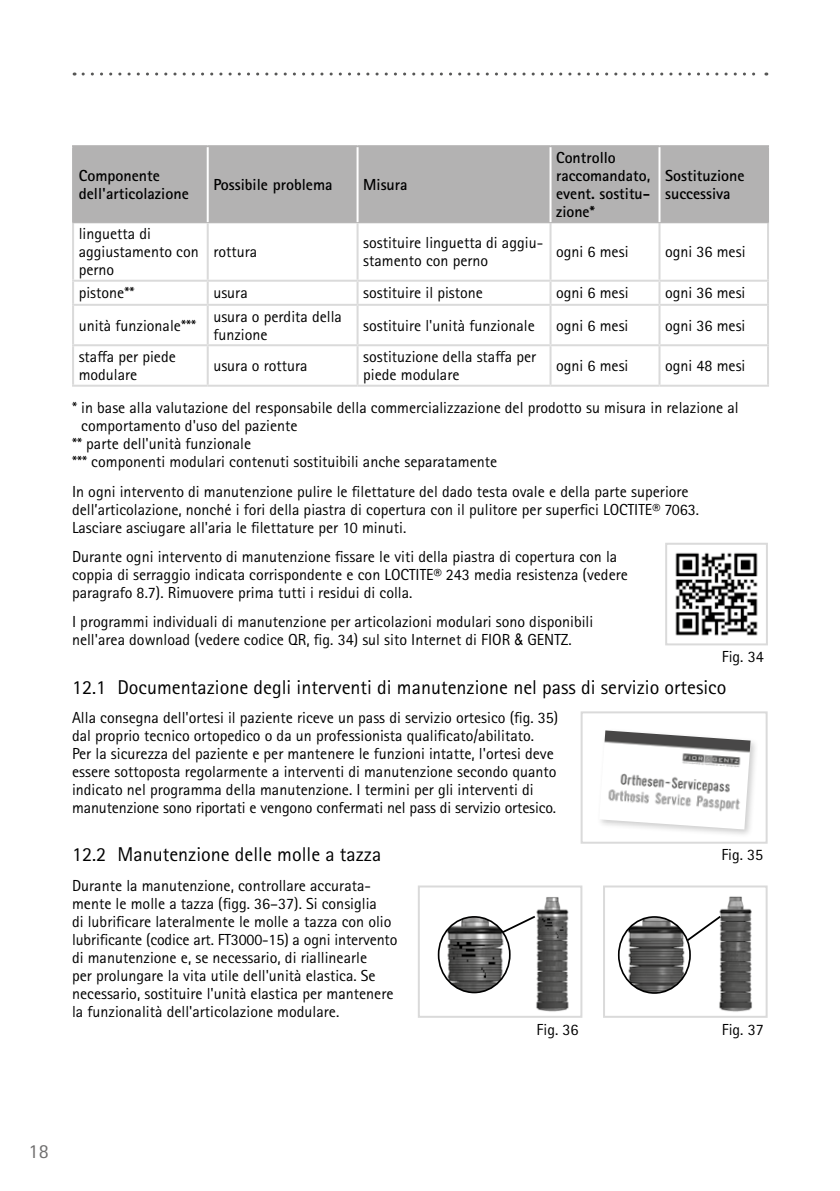
<style>
.page{position:relative;width:840px;height:1191px;background:#fff}
.page>*{position:absolute;margin:0;border:0;box-sizing:border-box;transform-origin:0 0}
.t1{font:20px "Rotis Sans Serif Pro";color:#000}
.t2{font:20px "Rotis Sans Serif Pro";color:#706f6f}
.t3{font:16px/18px "Rotis Sans Serif Pro";color:#000}
.t4{font:700 16px/18px "Rotis Sans Serif Pro";color:#000}
.s1{font-family:"Arial Narrow"}
</style>
<div class="page">
<svg style="left:83px;top:73px;width:683px;height:3px"></svg>
<div style="left:74px;top:147px;width:692px;height:75px;background:#b3b2b2"></div>
<hr style="left:72px;top:223px;width:2px;height:57px;background:#dadada">
<hr style="left:549px;top:223px;width:2px;height:57px;background:#dadada">
<hr style="left:658px;top:223px;width:2px;height:57px;background:#dadada">
<hr style="left:766px;top:223px;width:2px;height:57px;background:#dadada">
<hr style="left:72px;top:282px;width:2px;height:22px;background:#dadada">
<hr style="left:549px;top:282px;width:2px;height:22px;background:#dadada">
<hr style="left:658px;top:282px;width:2px;height:22px;background:#dadada">
<hr style="left:766px;top:282px;width:2px;height:22px;background:#dadada">
<hr style="left:72px;top:306px;width:2px;height:38px;background:#dadada">
<hr style="left:549px;top:306px;width:2px;height:38px;background:#dadada">
<hr style="left:658px;top:306px;width:2px;height:38px;background:#dadada">
<hr style="left:766px;top:306px;width:2px;height:38px;background:#dadada">
<hr style="left:72px;top:346px;width:2px;height:39px;background:#dadada">
<hr style="left:549px;top:346px;width:2px;height:39px;background:#dadada">
<hr style="left:658px;top:346px;width:2px;height:39px;background:#dadada">
<hr style="left:766px;top:346px;width:2px;height:39px;background:#dadada">
<hr style="left:72px;top:145px;width:135px;height:2px;background:#b3b2b2">
<hr style="left:72px;top:147px;width:2px;height:75px;background:#b3b2b2">
<hr style="left:207px;top:145px;width:150px;height:2px;background:#b3b2b2">
<hr style="left:357px;top:145px;width:193px;height:2px;background:#b3b2b2">
<hr style="left:550px;top:145px;width:109px;height:2px;background:#b3b2b2">
<hr style="left:659px;top:145px;width:109px;height:2px;background:#b3b2b2">
<hr style="left:766px;top:147px;width:2px;height:75px;background:#b3b2b2">
<hr style="left:206px;top:147px;width:2px;height:75px;background:#fff">
<hr style="left:356px;top:147px;width:2px;height:75px;background:#fff">
<hr style="left:549px;top:147px;width:2px;height:75px;background:#fff">
<hr style="left:658px;top:147px;width:2px;height:75px;background:#fff">
<hr style="left:207px;top:222px;width:150px;height:1px;background:#b3b2b2">
<hr style="left:357px;top:222px;width:193px;height:1px;background:#b3b2b2">
<hr style="left:550px;top:222px;width:109px;height:1px;background:#b3b2b2">
<hr style="left:659px;top:222px;width:109px;height:1px;background:#b3b2b2">
<hr style="left:356px;top:223px;width:2px;height:57px;background:#dadada">
<hr style="left:207px;top:280px;width:150px;height:2px;background:#dadada">
<hr style="left:357px;top:280px;width:193px;height:2px;background:#dadada">
<hr style="left:356px;top:282px;width:2px;height:22px;background:#dadada">
<hr style="left:550px;top:280px;width:109px;height:2px;background:#dadada">
<hr style="left:659px;top:280px;width:109px;height:2px;background:#dadada">
<hr style="left:207px;top:304px;width:150px;height:2px;background:#dadada">
<hr style="left:357px;top:304px;width:193px;height:2px;background:#dadada">
<hr style="left:356px;top:306px;width:2px;height:38px;background:#dadada">
<hr style="left:550px;top:304px;width:109px;height:2px;background:#dadada">
<hr style="left:659px;top:304px;width:109px;height:2px;background:#dadada">
<hr style="left:207px;top:344px;width:150px;height:2px;background:#dadada">
<hr style="left:357px;top:344px;width:193px;height:2px;background:#dadada">
<hr style="left:356px;top:346px;width:2px;height:39px;background:#dadada">
<hr style="left:550px;top:344px;width:109px;height:2px;background:#dadada">
<hr style="left:659px;top:344px;width:109px;height:2px;background:#dadada">
<hr style="left:207px;top:385px;width:150px;height:2px;background:#dadada">
<hr style="left:357px;top:385px;width:193px;height:2px;background:#dadada">
<hr style="left:550px;top:385px;width:109px;height:2px;background:#dadada">
<hr style="left:659px;top:385px;width:109px;height:2px;background:#dadada">
<hr style="left:72px;top:222px;width:135px;height:1px;background:#b3b2b2">
<hr style="left:206px;top:223px;width:2px;height:57px;background:#dadada">
<hr style="left:72px;top:280px;width:135px;height:2px;background:#dadada">
<hr style="left:206px;top:282px;width:2px;height:22px;background:#dadada">
<hr style="left:72px;top:304px;width:135px;height:2px;background:#dadada">
<hr style="left:206px;top:306px;width:2px;height:38px;background:#dadada">
<hr style="left:72px;top:344px;width:135px;height:2px;background:#dadada">
<hr style="left:206px;top:346px;width:2px;height:39px;background:#dadada">
<hr style="left:72px;top:385px;width:135px;height:2px;background:#dadada">
<div style="left:596px;top:727px;width:162px;height:111px;background:#000;opacity:.2"></div>
<img style="left:598px;top:730px;width:152px;height:99px">
<div style="left:580px;top:711px;width:187px;height:132px;border:2px solid #dadada"></div>
<img style="left:509px;top:897px;width:60px;height:115px">
<div style="left:417px;top:885px;width:165px;height:132px;border:2px solid #dadada"></div>
<img style="left:440px;top:917px;width:69px;height:75px">
<div style="left:437px;top:916px;width:73px;height:77px;border:2px solid #000;border-radius:50%"></div>
<svg style="left:500px;top:914px;width:37px;height:20px"></svg>
<img style="left:689px;top:896px;width:63px;height:116px">
<div style="left:602px;top:885px;width:165px;height:132px;border:2px solid #dadada"></div>
<img style="left:620px;top:917px;width:69px;height:76px">
<div style="left:617px;top:916px;width:73px;height:77px;border:2px solid #000;border-radius:50%"></div>
<svg style="left:684px;top:914px;width:38px;height:29px"></svg>
<img style="left:675px;top:552px;width:83px;height:84px">
<div style="left:664px;top:543px;width:103px;height:102px;border:2px solid #dadada"></div>
<p class="t4" style="left:79px;top:166px;width:111px">Componente dell'articolazione</p>
<p class="t4" style="left:213px;top:175px;width:121px">Possibile problema</p>
<p class="t4" style="left:363px;top:175px;width:46px">Misura</p>
<p class="t4" style="left:556px;top:148px;width:95px">Controllo raccomandato, event. sostitu&shy;zione*</p>
<p class="t4" style="left:664px;top:166px;width:81px">Sostituzione successiva</p>
<p class="t3" style="left:79px;top:225px;width:121px">linguetta di aggiustamento con perno</p>
<p class="t3" style="left:213px;top:243px;width:45px">rottura</p>
<p class="t3" style="left:363px;top:234px;width:181px">sostituire linguetta di aggiu&shy;stamento con perno</p>
<p class="t3" style="left:556px;top:243px;width:74px">ogni 6 mesi</p>
<p class="t3" style="left:664px;top:243px;width:82px">ogni 36 mesi</p>
<p class="t3" style="left:79px;top:284px;width:57px">pistone**</p>
<p class="t3" style="left:213px;top:284px;width:36px">usura</p>
<p class="t3" style="left:363px;top:284px;width:121px">sostituire il pistone</p>
<p class="t3" style="left:556px;top:284px;width:74px">ogni 6 mesi</p>
<p class="t3" style="left:664px;top:284px;width:82px">ogni 36 mesi</p>
<p class="t3" style="left:79px;top:316px;width:119px">unità funzionale***</p>
<p class="t3" style="left:213px;top:307px;width:130px">usura o perdita della funzione</p>
<p class="t3" style="left:363px;top:316px;width:173px">sostituire l'unità funzionale</p>
<p class="t3" style="left:556px;top:316px;width:74px">ogni 6 mesi</p>
<p class="t3" style="left:664px;top:316px;width:82px">ogni 36 mesi</p>
<p class="t3" style="left:79px;top:348px;width:99px">staffa per piede modulare</p>
<p class="t3" style="left:213px;top:357px;width:96px">usura o rottura</p>
<p class="t3" style="left:363px;top:348px;width:174px">sostituzione della staffa per piede modulare</p>
<p class="t3" style="left:556px;top:357px;width:74px">ogni 6 mesi</p>
<p class="t3" style="left:664px;top:357px;width:82px">ogni 48 mesi</p>
<p class="t3" style="left:72px;top:399px;width:667px">* in base alla valutazione del responsabile della commercializzazione del prodotto su misura in relazione al</p>
<p class="t3" style="left:81px;top:417px;width:218px">comportamento d'uso del paziente</p>
<p class="t3" style="left:72px;top:435px;width:180px">** parte dell'unità funzionale</p>
<p class="t3" style="left:72px;top:453px;width:426px">*** componenti modulari contenuti sostituibili anche separatamente</p>
<p class="t3" style="left:72px;top:482px;width:628px">In ogni intervento di manutenzione pulire le filettature del dado testa ovale e della parte superiore dell’articolazione, nonché i fori della piastra di copertura con il pulitore per superfici LOCTITE® 7063.<br>Lasciare asciugare all'aria le filettature per 10 minuti.</p>
<p class="t3" style="left:72px;top:548px;width:557px">Durante ogni intervento di manutenzione fissare le viti della piastra di copertura con la coppia di serraggio indicata corrispondente e con LOCTITE® 243 media resistenza (vedere paragrafo 8.7). Rimuovere prima tutti i residui di colla.</p>
<p class="t3" style="left:72px;top:613px;width:522px">I programmi individuali di manutenzione per articolazioni modulari sono disponibili nell'area download (vedere codice QR, fig. 34) sul sito Internet di FIOR <span class="s1">&amp;</span> GENTZ.</p>
<p class="t1" style="left:72px;top:675px;width:655px">12.1 Documentazione degli interventi di manutenzione nel pass di servizio ortesico</p>
<p class="t3" style="left:72px;top:708px;width:487px">Alla consegna dell'ortesi il paziente riceve un pass di servizio ortesico (fig. 35) dal proprio tecnico ortopedico o da un professionista qualificato/abilitato.<br>Per la sicurezza del paziente e per mantenere le funzioni intatte, l'ortesi deve essere sottoposta regolarmente a interventi di manutenzione secondo quanto indicato nel programma della manutenzione. I termini per gli interventi di manutenzione sono riportati e vengono confermati nel pass di servizio ortesico.</p>
<p class="t1" style="left:72px;top:843px;width:310px">12.2 Manutenzione delle molle a tazza</p>
<p class="t3" style="left:72px;top:876px;width:326px">Durante la manutenzione, controllare accurata&shy;mente le molle a tazza (figg. 36–37). Si consiglia<br>di lubrificare lateralmente le molle a tazza con olio lubrificante (codice art. FT3000-15) a ogni intervento di manutenzione e, se necessario, di riallinearle<br>per prolungare la vita utile dell'unità elastica. Se necessario, sostituire l'unità elastica per mantenere la funzionalità dell'articolazione modulare.</p>
<p class="t3" style="left:721px;top:648px;width:43px">Fig. 34</p>
<p class="t3" style="left:721px;top:846px;width:43px">Fig. 35</p>
<p class="t3" style="left:536px;top:1020px;width:43px">Fig. 36</p>
<p class="t3" style="left:721px;top:1020px;width:43px">Fig. 37</p>
<p class="t2" style="left:29px;top:1139px;width:21px">18</p>
</div>
